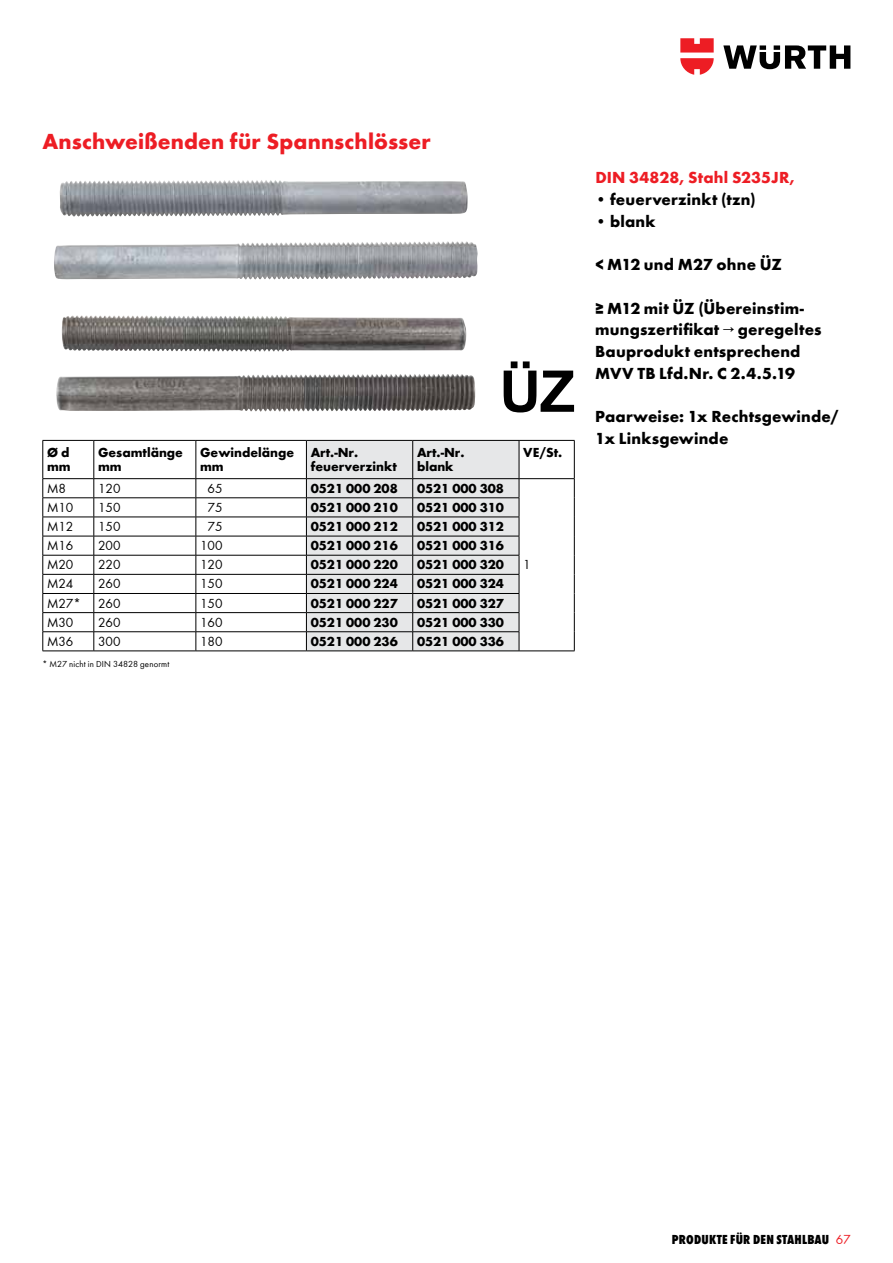
<style>
.page{position:relative;width:893px;height:1263px;background:#fff}
.page>*{position:absolute;margin:0;border:0;box-sizing:border-box;transform-origin:0 0}
.t1{font:700 22.5px "Wuerth";letter-spacing:.005em;color:#ed1d24}
.t2{font:700 16.5px/21.8px "Wuerth";letter-spacing:.01em;color:#000}
.t3{font:700 16.5px "Wuerth";letter-spacing:.01em;color:#ed1d24}
.t4{font:700 13.5px/13.5px "Wuerth";color:#000}
.t5{font:13.5px "Wuerth";color:#000}
.t6{font:800 condensed 13.5px "Wuerth";letter-spacing:.015em;color:#000}
.t7{font:9px "Wuerth";letter-spacing:.02em;color:#000}
.s1{font-weight:400;font-stretch:normal;color:#ed1d24}
</style>
<div class="page">
<hr style="left:43px;top:440px;width:51px;height:1px;background:#000">
<hr style="left:43px;top:441px;width:1px;height:37px;background:#000">
<hr style="left:94px;top:440px;width:102px;height:1px;background:#000">
<hr style="left:94px;top:441px;width:1px;height:37px;background:#000">
<hr style="left:196px;top:440px;width:110px;height:1px;background:#000">
<hr style="left:196px;top:441px;width:1px;height:37px;background:#000">
<hr style="left:519px;top:440px;width:56px;height:1px;background:#000">
<hr style="left:574px;top:441px;width:1px;height:37px;background:#000">
<svg style="left:43px;top:479px;width:1px;height:172px"></svg>
<svg style="left:94px;top:479px;width:1px;height:172px"></svg>
<svg style="left:196px;top:479px;width:1px;height:172px"></svg>
<svg style="left:306px;top:440px;width:214px;height:211px;background:#dedfe0"></svg>
<svg style="left:574px;top:479px;width:1px;height:172px"></svg>
<hr style="left:43px;top:478px;width:51px;height:1px;background:#000">
<hr style="left:94px;top:478px;width:102px;height:1px;background:#000">
<hr style="left:196px;top:478px;width:110px;height:1px;background:#000">
<hr style="left:306px;top:478px;width:107px;height:1px;background:#000">
<hr style="left:413px;top:478px;width:106px;height:1px;background:#000">
<hr style="left:519px;top:478px;width:56px;height:1px;background:#000">
<hr style="left:43px;top:497px;width:51px;height:1px;background:#000">
<hr style="left:94px;top:497px;width:102px;height:1px;background:#000">
<hr style="left:196px;top:497px;width:110px;height:1px;background:#000">
<hr style="left:306px;top:497px;width:107px;height:1px;background:#000">
<hr style="left:413px;top:497px;width:106px;height:1px;background:#000">
<hr style="left:43px;top:517px;width:51px;height:1px;background:#000">
<hr style="left:94px;top:517px;width:102px;height:1px;background:#000">
<hr style="left:196px;top:517px;width:110px;height:1px;background:#000">
<hr style="left:306px;top:517px;width:107px;height:1px;background:#000">
<hr style="left:413px;top:517px;width:106px;height:1px;background:#000">
<hr style="left:43px;top:536px;width:51px;height:1px;background:#000">
<hr style="left:94px;top:536px;width:102px;height:1px;background:#000">
<hr style="left:196px;top:536px;width:110px;height:1px;background:#000">
<hr style="left:306px;top:536px;width:107px;height:1px;background:#000">
<hr style="left:413px;top:536px;width:106px;height:1px;background:#000">
<hr style="left:43px;top:555px;width:51px;height:1px;background:#000">
<hr style="left:94px;top:555px;width:102px;height:1px;background:#000">
<hr style="left:196px;top:555px;width:110px;height:1px;background:#000">
<hr style="left:306px;top:555px;width:107px;height:1px;background:#000">
<hr style="left:413px;top:555px;width:106px;height:1px;background:#000">
<hr style="left:43px;top:574px;width:51px;height:1px;background:#000">
<hr style="left:94px;top:574px;width:102px;height:1px;background:#000">
<hr style="left:196px;top:574px;width:110px;height:1px;background:#000">
<hr style="left:306px;top:574px;width:107px;height:1px;background:#000">
<hr style="left:413px;top:574px;width:106px;height:1px;background:#000">
<hr style="left:43px;top:593px;width:51px;height:1px;background:#000">
<hr style="left:94px;top:593px;width:102px;height:1px;background:#000">
<hr style="left:196px;top:593px;width:110px;height:1px;background:#000">
<hr style="left:306px;top:593px;width:107px;height:1px;background:#000">
<hr style="left:413px;top:593px;width:106px;height:1px;background:#000">
<hr style="left:43px;top:612px;width:51px;height:1px;background:#000">
<hr style="left:94px;top:612px;width:102px;height:1px;background:#000">
<hr style="left:196px;top:612px;width:110px;height:1px;background:#000">
<hr style="left:306px;top:612px;width:107px;height:1px;background:#000">
<hr style="left:413px;top:612px;width:106px;height:1px;background:#000">
<hr style="left:43px;top:631px;width:51px;height:1px;background:#000">
<hr style="left:94px;top:631px;width:102px;height:1px;background:#000">
<hr style="left:196px;top:631px;width:110px;height:1px;background:#000">
<hr style="left:306px;top:631px;width:107px;height:1px;background:#000">
<hr style="left:413px;top:631px;width:106px;height:1px;background:#000">
<hr style="left:43px;top:651px;width:51px;height:1px;background:#000">
<hr style="left:94px;top:651px;width:102px;height:1px;background:#000">
<hr style="left:196px;top:651px;width:110px;height:1px;background:#000">
<hr style="left:306px;top:651px;width:107px;height:1px;background:#000">
<hr style="left:413px;top:651px;width:106px;height:1px;background:#000">
<hr style="left:519px;top:651px;width:56px;height:1px;background:#000">
<svg style="left:54px;top:180px;width:424px;height:100px"></svg>
<img style="left:59px;top:180px;width:201px;height:37px">
<svg style="left:56px;top:316px;width:420px;height:96px"></svg>
<img style="left:62px;top:315px;width:88px;height:37px">
<svg style="left:504px;top:361px;width:70px;height:51px"></svg>
<svg style="left:680px;top:38px;width:34px;height:37px"></svg>
<svg style="left:723px;top:45px;width:127px;height:24px"></svg>
<h1 class="t1" style="left:43px;top:125px;width:390px">Anschweißenden für Spannschlösser</h1>
<p class="t4" style="left:47px;top:445px;width:25px">Ø d mm</p>
<p class="t4" style="left:98px;top:445px;width:86px">Gesamtlänge mm</p>
<p class="t4" style="left:200px;top:445px;width:96px">Gewindelänge mm</p>
<p class="t4" style="left:311px;top:445px;width:88px">Art.-Nr. feuerverzinkt</p>
<p class="t4" style="left:417px;top:445px;width:49px">Art.-Nr. blank</p>
<p class="t4" style="left:523px;top:445px;width:40px">VE/St.</p>
<p class="t5" style="left:47px;top:479px;width:20px">M8</p>
<p class="t5" style="left:98px;top:479px;width:24px">120</p>
<p class="t5" style="left:208px;top:479px;width:16px">65</p>
<p class="t4" style="left:311px;top:480px;width:89px">0521 000 208</p>
<p class="t4" style="left:417px;top:480px;width:89px">0521 000 308</p>
<p class="t5" style="left:47px;top:498px;width:28px">M10</p>
<p class="t5" style="left:98px;top:498px;width:24px">150</p>
<p class="t5" style="left:208px;top:498px;width:16px">75</p>
<p class="t4" style="left:311px;top:500px;width:89px">0521 000 210</p>
<p class="t4" style="left:417px;top:500px;width:89px">0521 000 310</p>
<p class="t5" style="left:47px;top:517px;width:28px">M12</p>
<p class="t5" style="left:98px;top:517px;width:24px">150</p>
<p class="t5" style="left:208px;top:517px;width:16px">75</p>
<p class="t4" style="left:311px;top:519px;width:89px">0521 000 212</p>
<p class="t4" style="left:417px;top:519px;width:89px">0521 000 312</p>
<p class="t5" style="left:47px;top:536px;width:28px">M16</p>
<p class="t5" style="left:98px;top:536px;width:24px">200</p>
<p class="t5" style="left:200px;top:536px;width:24px">100</p>
<p class="t4" style="left:311px;top:538px;width:89px">0521 000 216</p>
<p class="t4" style="left:417px;top:538px;width:89px">0521 000 316</p>
<p class="t5" style="left:47px;top:556px;width:28px">M20</p>
<p class="t5" style="left:98px;top:556px;width:24px">220</p>
<p class="t5" style="left:200px;top:556px;width:24px">120</p>
<p class="t4" style="left:311px;top:557px;width:89px">0521 000 220</p>
<p class="t4" style="left:417px;top:557px;width:89px">0521 000 320</p>
<p class="t5" style="left:47px;top:575px;width:28px">M24</p>
<p class="t5" style="left:98px;top:575px;width:24px">260</p>
<p class="t5" style="left:200px;top:575px;width:24px">150</p>
<p class="t4" style="left:311px;top:576px;width:89px">0521 000 224</p>
<p class="t4" style="left:417px;top:576px;width:89px">0521 000 324</p>
<p class="t5" style="left:47px;top:594px;width:35px">M27*</p>
<p class="t5" style="left:98px;top:594px;width:24px">260</p>
<p class="t5" style="left:200px;top:594px;width:24px">150</p>
<p class="t4" style="left:311px;top:595px;width:89px">0521 000 227</p>
<p class="t4" style="left:417px;top:595px;width:89px">0521 000 327</p>
<p class="t5" style="left:47px;top:613px;width:28px">M30</p>
<p class="t5" style="left:98px;top:613px;width:24px">260</p>
<p class="t5" style="left:200px;top:613px;width:24px">160</p>
<p class="t4" style="left:311px;top:614px;width:89px">0521 000 230</p>
<p class="t4" style="left:417px;top:614px;width:89px">0521 000 330</p>
<p class="t5" style="left:47px;top:632px;width:28px">M36</p>
<p class="t5" style="left:98px;top:632px;width:24px">300</p>
<p class="t5" style="left:200px;top:632px;width:24px">180</p>
<p class="t4" style="left:311px;top:633px;width:89px">0521 000 236</p>
<p class="t4" style="left:417px;top:633px;width:89px">0521 000 336</p>
<p class="t7" style="left:43px;top:658px;width:128px">* M27 nicht in DIN 34828 genormt</p>
<p class="t5" style="left:523px;top:556px;width:9px">1</p>
<p class="t3" style="left:595px;top:166px;width:201px">DIN 34828, Stahl S235JR,</p>
<p class="t2" style="left:595px;top:187px;width:162px">• feuerverzinkt (tzn)</p>
<p class="t2" style="left:595px;top:209px;width:62px">• blank</p>
<p class="t2" style="left:595px;top:253px;width:188px">&lt; M12 und M27 ohne ÜZ</p>
<p class="t2" style="left:595px;top:296px;width:228px">≥ M12 mit ÜZ (Übereinstim&shy;mungszertifikat → geregeltes<br>Bauprodukt entsprechend<br>MVV TB Lfd.Nr. C 2.4.5.19</p>
<p class="t2" style="left:595px;top:405px;width:245px">Paarweise: 1x Rechtsgewinde/<br>1x Linksgewinde</p>
<p class="t6" style="left:672px;top:1230px;width:180px">PRODUKTE FÜR DEN STAHLBAU <span class="s1">67</span></p>
</div>
